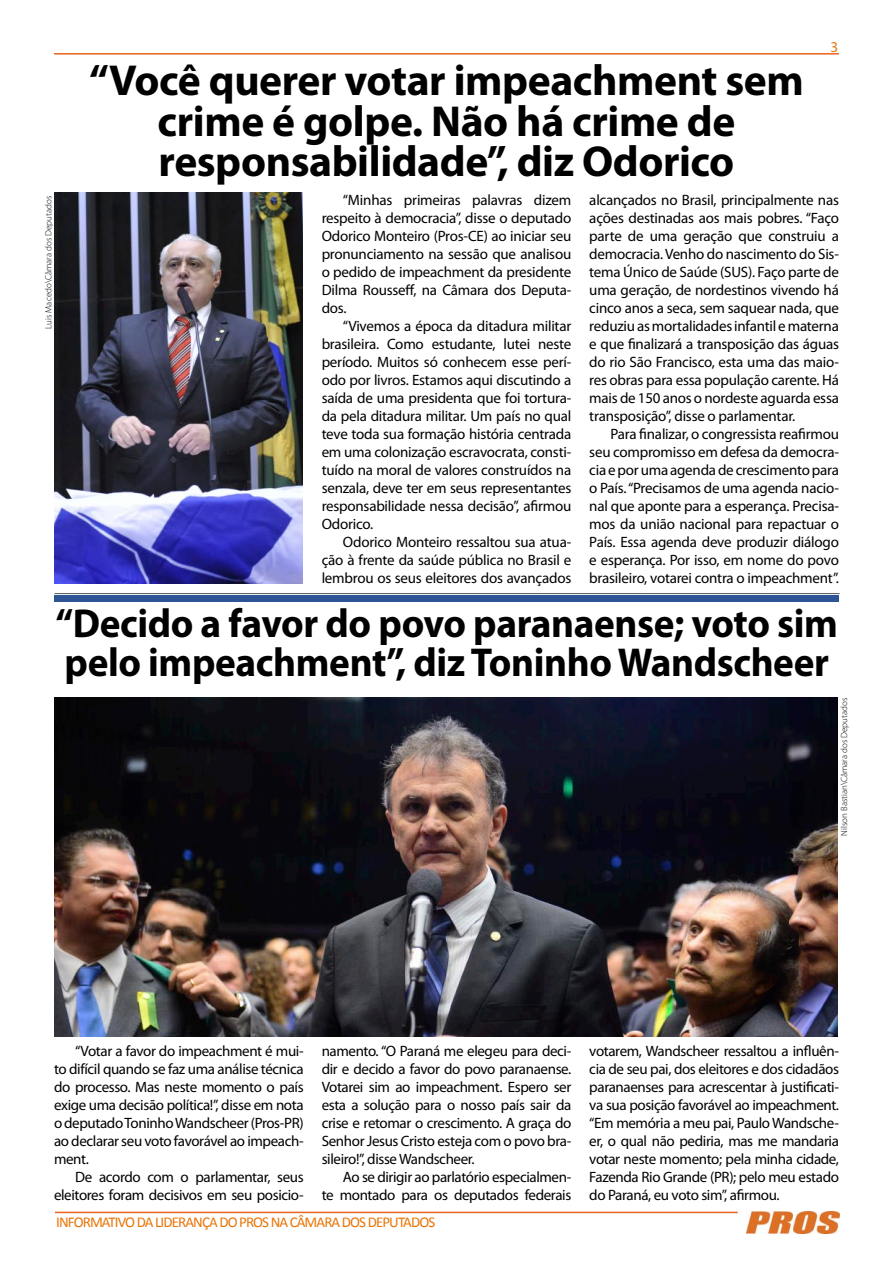
<style>
.page{position:relative;width:893px;height:1263px;background:#fff}
.page>*{position:absolute;margin:0;border:0;box-sizing:border-box;transform-origin:0 0}
.t1{font:700 43.5px/40.5px "Myriad Pro";letter-spacing:-.01em;color:#000;text-align:center}
.t2{font:700 40.5px/39px "Myriad Pro";letter-spacing:-.01em;color:#000}
.t3{font:15px/18px "Myriad Pro";letter-spacing:-.025em;color:#000;text-align:justify}
.t4{font:15px "Calibri";letter-spacing:-.06em;color:#ea7406}
.t5{font:15px "Myriad Pro";color:#ea7406}
.t6{font:300 9px "Myriad Pro";color:#000}
</style>
<div class="page">
<hr style="left:55px;top:1212px;width:683px;height:1px;background:#ea6321">
<img style="left:747px;top:1211px;width:93px;height:22px">
<hr style="left:54px;top:53px;width:785px;height:2px;background:#ea6321">
<div style="left:55px;top:595px;width:784px;height:7px;background:#2d5595"></div>
<hr style="left:55px;top:593px;width:785px;height:1px;background:#565658">
<img style="left:54px;top:697px;width:783px;height:339px">
<img style="left:54px;top:192px;width:249px;height:391px">
<p class="t6" style="left:43px;top:328px;width:134px;rotate:-90deg">Luis Macedo\Câmara dos Deputados</p>
<p class="t5" style="left:831px;top:38px;width:9px">3</p>
<h1 class="t1" style="left:89px;top:59px;width:716px">“Você querer votar impeachment sem crime é golpe. Não há crime de responsabilidade”, diz Odorico</h1>
<p class="t3" style="left:322px;top:190px;width:251px;text-indent:21px">“Minhas primeiras palavras dizem respeito à democracia”, disse o deputado Odorico Monteiro (Pros-CE) ao iniciar seu pronunciamento na sessão que analisou o pedido de impeachment da presidente Dilma Rousseff, na Câmara dos Deputa&shy;dos.</p>
<p class="t3" style="left:322px;top:316px;width:251px;text-indent:21px">“Vivemos a época da ditadura militar brasileira. Como estudante, lutei neste período. Muitos só conhecem esse perí&shy;odo por livros. Estamos aqui discutindo a saída de uma presidenta que foi tortura&shy;da pela ditadura militar. Um país no qual teve toda sua formação história centrada em uma colonização escravocrata, consti&shy;tuído na moral de valores construídos na senzala, deve ter em seus representantes responsabilidade nessa decisão”, afirmou Odorico.</p>
<p class="t3" style="left:322px;top:532px;width:251px;text-indent:21px">Odorico Monteiro ressaltou sua atua&shy;ção à frente da saúde pública no Brasil e lembrou os seus eleitores dos avançados</p>
<p class="t3" style="left:589px;top:190px;width:251px">alcançados no Brasil, principalmente nas ações destinadas aos mais pobres. “Faço parte de uma geração que construiu a democracia. Venho do nascimento do Sis&shy;tema Único de Saúde (SUS). Faço parte de uma geração, de nordestinos vivendo há cinco anos a seca, sem saquear nada, que reduziu as mortalidades infantil e materna e que finalizará a transposição das águas do rio São Francisco, esta uma das maio&shy;res obras para essa população carente. Há mais de 150 anos o nordeste aguarda essa transposição”, disse o parlamentar.</p>
<p class="t3" style="left:589px;top:424px;width:251px;text-indent:21px">Para finalizar, o congressista reafirmou seu compromisso em defesa da democra&shy;cia e por uma agenda de crescimento para o País. “Precisamos de uma agenda nacio&shy;nal que aponte para a esperança. Precisa&shy;mos da união nacional para repactuar o País. Essa agenda deve produzir diálogo e esperança. Por isso, em nome do povo brasileiro, votarei contra o impeachment”.</p>
<h2 class="t2" style="left:55px;top:603px;width:784px">“Decido a favor do povo paranaense; voto sim pelo impeachment”, diz Toninho Wandscheer</h2>
<p class="t6" style="left:839px;top:836px;width:139px;rotate:-90deg">Nilson Bastian\Câmara dos Deputados</p>
<p class="t3" style="left:54px;top:1042px;width:251px;text-indent:21px">“Votar a favor do impeachment é mui&shy;to difícil quando se faz uma análise técnica do processo. Mas neste momento o país exige uma decisão política!”, disse em nota o deputado Toninho Wandscheer (Pros-PR) ao declarar seu voto favorável ao impeach&shy;ment.</p>
<p class="t3" style="left:54px;top:1168px;width:251px;text-align:right">De acordo com o parlamentar, seus eleitores foram decisivos em seu posicio-</p>
<p class="t3" style="left:322px;top:1042px;width:251px">namento. “O Paraná me elegeu para deci&shy;dir e decido a favor do povo paranaense.<br>Votarei sim ao impeachment. Espero ser esta a solução para o nosso país sair da crise e retomar o crescimento. A graça do Senhor Jesus Cristo esteja com o povo bra&shy;sileiro!”, disse Wandscheer.</p>
<p class="t3" style="left:322px;top:1168px;width:251px;text-align:right">Ao se dirigir ao parlatório especialmen-<br>te montado para os deputados federais</p>
<p class="t4" style="left:56px;top:1212px;width:381px">INFORMATIVO DA LIDERANÇA DO PROS NA CÂMARA DOS DEPUTADOS</p>
<p class="t3" style="left:589px;top:1042px;width:251px">votarem, Wandscheer ressaltou a influên&shy;cia de seu pai, dos eleitores e dos cidadãos paranaenses para acrescentar à justificati&shy;va sua posição favorável ao impeachment. “Em memória a meu pai, Paulo Wandsche&shy;er, o qual não pediria, mas me mandaria votar neste momento; pela minha cidade, Fazenda Rio Grande (PR); pelo meu estado do Paraná, eu voto sim”, afirmou.</p>
</div>
